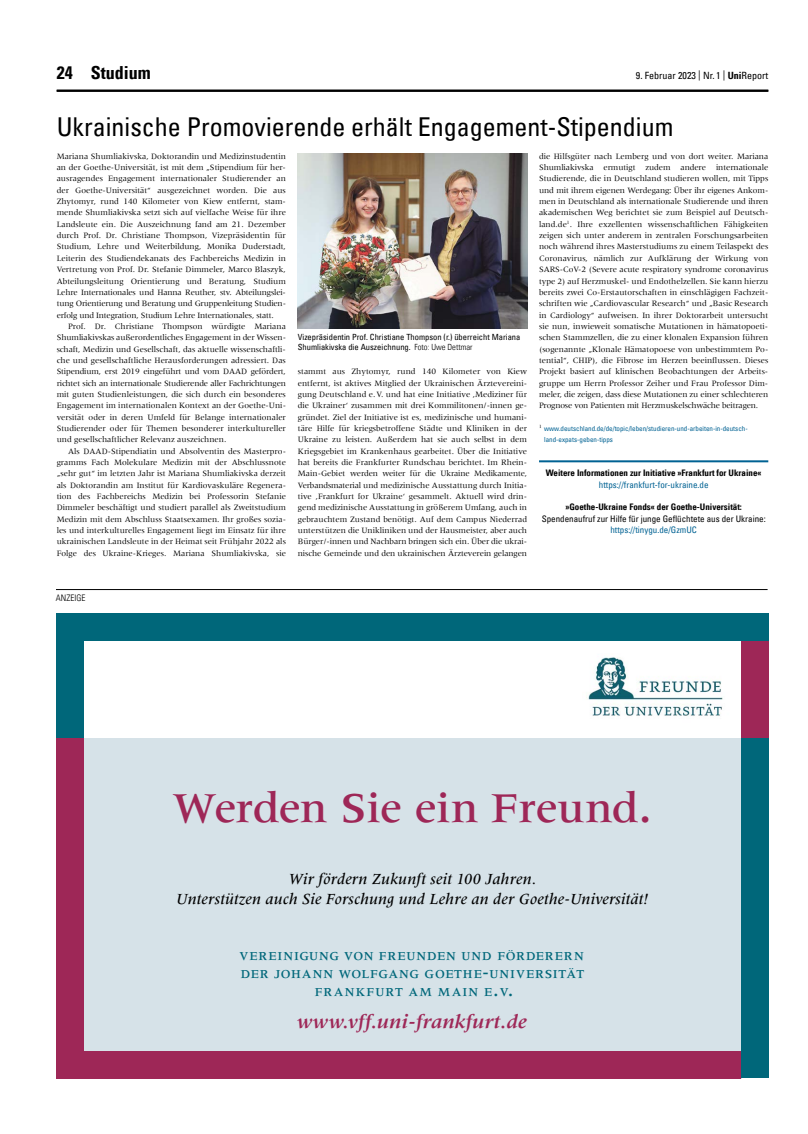
<style>
.page{position:relative;width:808px;height:1134px;background:#fff}
.page>*{position:absolute;margin:0;border:0;box-sizing:border-box;transform-origin:0 0}
.t1{font:500 44px "Meridien LT Std";letter-spacing:-.01em;color:#9e2757}
.t2{font:condensed 26px "Univers Com 57";color:#000}
.t3{font:italic 700 20px "Meridien LT Std";letter-spacing:.005em;color:#9e2757}
.t4{font:18px "Univers Com 67 Bold Cond";color:#000}
.t5{font:italic 500 16px/20px "Meridien LT Std";letter-spacing:.015em;color:#000;text-align:center}
.t6{font:500 12.6px/18px "Meridien LT Std";letter-spacing:.07em;color:#00677a;text-align:center}
.t7{font:condensed 10px "Univers Com 57";color:#000}
.t8{font:9px "Univers Com 67 Bold Cond";color:#000}
.t9{font:condensed 9px "Univers Com 57";color:#006293}
.t10{font:condensed 9px "Univers Com 57";color:#000}
.t11{font:9px "Univers Com 47 Light Cond";color:#000}
.t12{font:8.5px/11.3px "Meridien";color:#000;text-align:justify}
.t13{font:condensed 8.5px/10.2px "Univers Com 57";color:#000}
.t14{font:condensed 7px/11.3px "Univers Com 57";color:#006293}
.s1{font-size:10.2px}
.s2{font-family:"Univers Com 67 Bold Cond";font-stretch:normal}
.s3{font-family:"Univers Com 47 Light Cond";font-stretch:normal}
.s4{font-size:18px}
</style>
<div class="page">
<hr style="left:57px;top:90px;width:711px;height:2px;background:#000">
<div style="left:84px;top:738px;width:657px;height:340px;background:#d6e2e8"></div>
<div style="left:741px;top:613px;width:27px;height:465px;background:#00677a"></div>
<img style="left:586px;top:657px;width:137px;height:59px">
<div style="left:57px;top:613px;width:27px;height:465px;background:#00677a"></div>
<div style="left:57px;top:1051px;width:684px;height:27px;background:#9e2757"></div>
<div style="left:741px;top:613px;width:27px;height:125px;background:#9e2757"></div>
<div style="left:57px;top:738px;width:27px;height:340px;background:#9e2757"></div>
<div style="left:57px;top:613px;width:711px;height:27px;background:#00677a"></div>
<hr style="left:56px;top:589px;width:711px;height:1px;background:#000">
<hr style="left:539px;top:460px;width:229px;height:2px;background:#006293">
<img style="left:298px;top:154px;width:229px;height:175px">
<h3 class="t4" style="left:57px;top:62px;width:96px">24 Studium</h3>
<p class="t7" style="left:636px;top:69px;width:134px">9. Februar 2023 <span class="s1">|</span> Nr. 1 <span class="s1">|</span> <span class="s2">Uni</span>Report</p>
<h2 class="t2" style="left:57px;top:110px;width:618px">Ukrainische Promovierende erhält Engagement-Stipendium</h2>
<p class="t12" style="left:57px;top:150px;width:231px;text-align:left">Mariana Shumliakivska, Doktorandin und Medizinstudentin an der Goethe-Universität, ist mit dem „Stipendium für her&shy;ausragendes Engagement internationaler Studierender an der Goethe-Universität“ ausgezeichnet worden. Die aus Zhytomyr, rund 140 Kilometer von Kiew entfernt, stam&shy;mende Shumliakivska setzt sich auf vielfache Weise für ihre Landsleute ein. Die Auszeichnung fand am 21. Dezember durch Prof. Dr. Christiane Thompson, Vizepräsidentin für Studium, Lehre und Weiterbildung, Monika Duderstadt, Leiterin des Studiendekanats des Fachbereichs Medizin in Vertretung von Prof. Dr. Stefanie Dimmeler, Marco Blaszyk, Abteilungsleitung Orientierung und Beratung, Studium Lehre Internationales und Hanna Reuther, stv. Abteilungslei&shy;tung Orientierung und Beratung und Gruppenleitung Studien&shy;erfolg und Integration, Studium Lehre Internationales, statt.</p>
<p class="t12" style="left:57px;top:320px;width:231px;text-indent:11px">Prof. Dr. Christiane Thompson würdigte Mariana Shumliakivskas außerordentliches Engagement in der Wissen&shy;schaft, Medizin und Gesellschaft, das aktuelle wissenschaftli&shy;che und gesellschaftliche Herausforderungen adressiert. Das Stipendium, erst 2019 eingeführt und vom DAAD gefördert, richtet sich an internationale Studierende aller Fachrichtungen mit guten Studienleistungen, die sich durch ein besonderes Engagement im internationalen Kontext an der Goethe-Uni&shy;versität oder in deren Umfeld für Belange internationaler Studierender oder für Themen besonderer interkultureller und gesellschaftlicher Relevanz auszeichnen.</p>
<p class="t12" style="left:57px;top:445px;width:231px;text-indent:11px">Als DAAD-Stipendiatin und Absolventin des Masterpro&shy;gramms Fach Molekulare Medizin mit der Abschlussnote „sehr gut“ im letzten Jahr ist Mariana Shumliakivska derzeit als Doktorandin am Institut für Kardiovaskuläre Regenera&shy;tion des Fachbereichs Medizin bei Professorin Stefanie Dimmeler beschäftigt und studiert parallel als Zweitstudium Medizin mit dem Abschluss Staatsexamen. Ihr großes sozia&shy;les und interkulturelles Engagement liegt im Einsatz für ihre ukrainischen Landsleute in der Heimat seit Frühjahr 2022 als Folge des Ukraine-Krieges. Mariana Shumliakivska, sie</p>
<p class="t12" style="left:539px;top:150px;width:231px">die Hilfsgüter nach Lemberg und von dort weiter. Mariana Shumliakivska ermutigt zudem andere internationale Studierende, die in Deutschland studieren wollen, mit Tipps und mit ihrem eigenen Werdegang: Über ihr eigenes Ankom&shy;men in Deutschland als internationale Studierende und ihren akademischen Weg berichtet sie zum Beispiel auf Deutsch&shy;land.de<sup>1</sup>. Ihre exzellenten wissenschaftlichen Fähigkeiten zeigen sich unter anderem in zentralen Forschungsarbeiten noch während ihres Masterstudiums zu einem Teilaspekt des Coronavirus, nämlich zur Aufklärung der Wirkung von SARS-CoV-2 (Severe acute respiratory syndrome coronavirus type 2) auf Herzmuskel- und Endothelzellen. Sie kann hierzu bereits zwei Co-Erstautorschaften in einschlägigen Fachzeit&shy;schriften wie „Cardiovascular Research“ und „Basic Research in Cardiology“ aufweisen. In ihrer Doktorarbeit untersucht sie nun, inwieweit somatische Mutationen in hämatopoeti&shy;schen Stammzellen, die zu einer klonalen Expansion führen (sogenannte „Klonale Hämatopoese von unbestimmtem Po&shy;tential“, CHIP), die Fibrose im Herzen beeinflussen. Dieses Projekt basiert auf klinischen Beobachtungen der Arbeits&shy;gruppe um Herrn Professor Zeiher und Frau Professor Dim&shy;meler, die zeigen, dass diese Mutationen zu einer schlechteren Prognose von Patienten mit Herzmuskelschwäche beitragen.</p>
<p class="t14" style="left:544px;top:423px;width:205px;text-indent:-5px"><sup>1</sup> www.deutschland.de/de/topic/leben/studieren-und-arbeiten-in-deutsch&shy;land-expats-geben-tipps</p>
<p class="t8" style="left:546px;top:468px;width:217px">Weitere Informationen zur Initiative »Frankfurt for Ukraine«</p>
<p class="t9" style="left:599px;top:479px;width:111px">https://frankfurt-for-ukraine.de</p>
<p class="t8" style="left:565px;top:502px;width:178px">»Goethe-Ukraine Fonds« der Goethe-Universität:</p>
<p class="t10" style="left:542px;top:513px;width:225px">Spendenaufruf zur Hilfe für junge Geflüchtete aus der Ukraine:</p>
<p class="t9" style="left:610px;top:524px;width:88px">https://tinygu.de/GzmUC</p>
<p class="t13" style="left:298px;top:332px;width:224px">Vizepräsidentin Prof. Christiane Thompson (r.) überreicht Mariana<br>Shumliakivska die Auszeichnung. <span class="s3">Foto: Uwe Dettmar</span></p>
<p class="t12" style="left:298px;top:366px;width:231px">stammt aus Zhytomyr, rund 140 Kilometer von Kiew entfernt, ist aktives Mitglied der Ukrainischen Ärztevereini&shy;gung Deutschland e.V. und hat eine Initiative ,Mediziner für die Ukrainer‘ zusammen mit drei Kommilitonen/-innen ge&shy;gründet. Ziel der Initiative ist es, medizinische und humani&shy;täre Hilfe für kriegsbetroffene Städte und Kliniken in der Ukraine zu leisten. Außerdem hat sie auch selbst in dem Kriegsgebiet im Krankenhaus gearbeitet. Über die Initiative hat bereits die Frankfurter Rundschau berichtet. Im Rhein-Main-Gebiet werden weiter für die Ukraine Medikamente, Verbandsmaterial und medizinische Ausstattung durch Initia&shy;tive ‚Frankfurt for Ukraine‘ gesammelt. Aktuell wird drin&shy;gend medizinische Ausstattung in größerem Umfang, auch in gebrauchtem Zustand benötigt. Auf dem Campus Niederrad unterstützen die Unikliniken und der Hausmeister, aber auch Bürger/-innen und Nachbarn bringen sich ein. Über die ukrai&shy;nische Gemeinde und den ukrainischen Ärzteverein gelangen</p>
<p class="t11" style="left:56px;top:592px;width:31px">ANZEIGE</p>
<h1 class="t1" style="left:173px;top:784px;width:480px">Werden Sie ein Freund.</h1>
<h3 class="t5" style="left:176px;top:869px;width:474px">Wir fördern Zukunft seit 100 Jahren.<br>Unterstützen auch Sie Forschung und Lehre an der Goethe-Universität!</h3>
<h3 class="t6" style="left:239px;top:947px;width:346px">VEREINIGUNG VON FREUNDEN UND FÖRDERERN<br>DER JOHANN WOLFGANG GOETHE<span class="s4">-</span>UNIVERSITÄT<br>FRANKFURT AM MAIN E<span class="s4">.</span> V<span class="s4">.</span></h3>
<h3 class="t3" style="left:297px;top:1011px;width:232px">www.vff.uni-frankfurt.de</h3>
</div>
